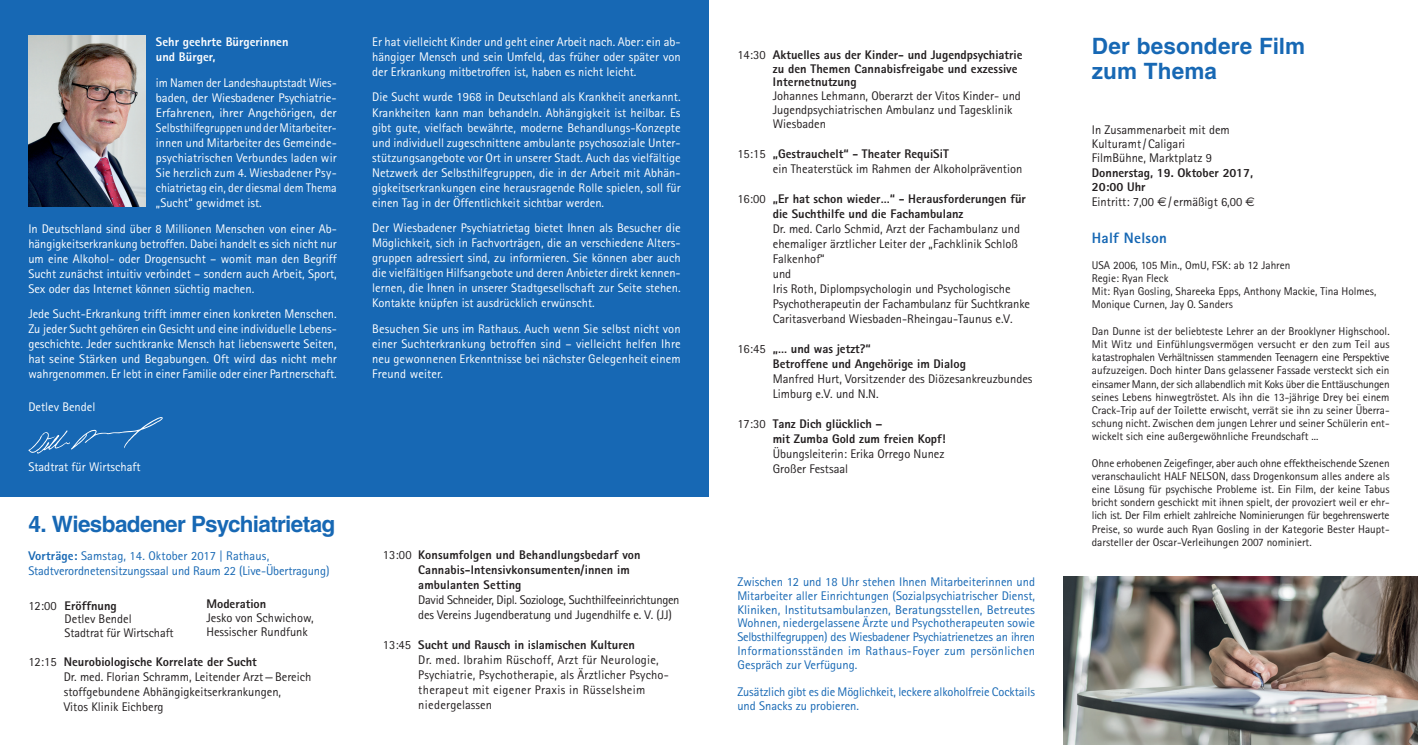
<style>
.page{position:relative;width:1418px;height:745px;background:#fff}
.page>*{position:absolute;margin:0;border:0;box-sizing:border-box;transform-origin:0 0}
.t1{font:700 22.5px "Helvetica";letter-spacing:-.025em;color:#1768b4}
.t2{font:700 22.5px/25px "Helvetica";letter-spacing:.01em;color:#1768b4}
.t3{font:800 15px "Rotis Sans Serif";letter-spacing:.02em;color:#1768b4}
.t4{font:12.5px/15px "Rotis Sans Serif";color:#fff;text-align:justify}
.t5{font:12.5px/15px "Rotis Sans Serif";color:#231f20}
.t6{font:12.5px/13.8px "Rotis Sans Serif";letter-spacing:-.01em;color:#1768b4}
.t7{font:800 12.5px/15px "Rotis Sans Serif";color:#231f20}
.t8{font:12.5px/15px "Rotis Sans Serif";letter-spacing:.02em;color:#231f20}
.t9{font:12.5px/15px "Rotis Sans Serif";letter-spacing:-.025em;color:#231f20}
.t10{font:800 12.5px/15px "Rotis Sans Serif";color:#fff}
.t11{font:11.25px/13.1px "Rotis Sans Serif";color:#231f20;text-align:justify}
.s1{font-weight:800}
.s2{font-weight:400}
.s3{font-family:"Euro Sans";font-weight:400}
</style>
<div class="page">
<div style="left:0;top:0;width:709px;height:495px;background:#1768b4"></div>
<img style="left:28px;top:35px;width:117px;height:171px">
<img style="left:1063px;top:576px;width:354px;height:168px">
<svg style="left:28px;top:417px;width:135px;height:36px"></svg>
<p class="t10" style="left:156px;top:34px;width:134px">Sehr geehrte Bürgerinnen und Bürger,</p>
<p class="t4" style="left:156px;top:75px;width:182px">im Namen der Landeshauptstadt Wies&shy;baden, der Wiesbadener Psychiatrie-Erfahrenen, ihrer Angehörigen, der Selbsthilfegruppen und der Mitarbeiter&shy;innen und Mitarbeiter des Gemeinde&shy;psychiatrischen Verbundes laden wir Sie herzlich zum 4. Wiesbadener Psy&shy;chiatrietag ein, der diesmal dem Thema „Sucht“ gewidmet ist.</p>
<p class="t4" style="left:28px;top:220px;width:310px">In Deutschland sind über 8 Millionen Menschen von einer Ab&shy;hängigkeitserkrankung betroffen. Dabei handelt es sich nicht nur um eine Alkohol- oder Drogensucht – womit man den Begriff Sucht zunächst intuitiv verbindet – sondern auch Arbeit, Sport, Sex oder das Internet können süchtig machen.</p>
<p class="t4" style="left:28px;top:306px;width:310px">Jede Sucht-Erkrankung trifft immer einen konkreten Menschen.<br>Zu jeder Sucht gehören ein Gesicht und eine individuelle Lebens&shy;geschichte. Jeder suchtkranke Mensch hat liebenswerte Seiten, hat seine Stärken und Begabungen. Oft wird das nicht mehr wahrgenommen. Er lebt in einer Familie oder einer Partnerschaft.</p>
<p class="t4" style="left:28px;top:399px;width:69px">Detlev Bendel</p>
<p class="t4" style="left:28px;top:459px;width:114px">Stadtrat für Wirtschaft</p>
<h1 class="t1" style="left:28px;top:509px;width:308px">4. Wiesbadener Psychiatrietag</h1>
<p class="t6" style="left:28px;top:547px;width:302px;line-height:15px"><span class="s1">Vorträge:</span> Samstag, 14. Oktober 2017 | Rathaus,<br>Stadtverordnetensitzungssaal und Raum 22 (Live-Übertragung)</p>
<p class="t7" style="left:206px;top:596px;width:61px">Moderation</p>
<p class="t5" style="left:206px;top:610px;width:109px;line-height:13.8px">Jesko von Schwichow,<br>Hessischer Rundfunk</p>
<p class="t5" style="left:65px;top:598px;width:110px;line-height:13.8px;text-indent:-36px">12:00 <span class="s1">Eröffnung<br></span>Detlev Bendel<br>Stadtrat für Wirtschaft</p>
<p class="t5" style="left:64px;top:653px;width:249px;text-indent:-35px">12:15 <span class="s1">Neurobiologische Korrelate der Sucht<br></span>Dr. med. Florian Schramm, Leitender Arzt—Bereich stoffgebundene Abhängigkeitserkrankungen,<br>Vitos Klinik Eichberg</p>
<p class="t4" style="left:372px;top:34px;width:310px">Er hat vielleicht Kinder und geht einer Arbeit nach. Aber: ein ab&shy;hängiger Mensch und sein Umfeld, das früher oder später von der Erkrankung mitbetroffen ist, haben es nicht leicht.</p>
<p class="t4" style="left:372px;top:90px;width:310px">Die Sucht wurde 1968 in Deutschland als Krankheit anerkannt.<br>Krankheiten kann man behandeln. Abhängigkeit ist heilbar. Es gibt gute, vielfach bewährte, moderne Behandlungs-Konzepte und individuell zugeschnittene ambulante psychosoziale Unter&shy;stützungsangebote vor Ort in unserer Stadt. Auch das vielfältige Netzwerk der Selbsthilfegruppen, die in der Arbeit mit Abhän&shy;gigkeitserkrankungen eine herausragende Rolle spielen, soll für einen Tag in der Öffentlichkeit sichtbar werden.</p>
<p class="t4" style="left:372px;top:220px;width:310px">Der Wiesbadener Psychiatrietag bietet Ihnen als Besucher die Möglichkeit, sich in Fachvorträgen, die an verschiedene Alters&shy;gruppen adressiert sind, zu informieren. Sie können aber auch die vielfältigen Hilfsangebote und deren Anbieter direkt kennen&shy;lernen, die Ihnen in unserer Stadtgesellschaft zur Seite stehen.<br>Kontakte knüpfen ist ausdrücklich erwünscht.</p>
<p class="t4" style="left:372px;top:321px;width:310px">Besuchen Sie uns im Rathaus. Auch wenn Sie selbst nicht von einer Suchterkrankung betroffen sind – vielleicht helfen Ihre neu gewonnenen Erkenntnisse bei nächster Gelegenheit einem Freund weiter.</p>
<p class="t7" style="left:418px;top:546px;width:224px;text-indent:-35px"><span class="s2">13:00</span> Konsumfolgen und Behandlungsbedarf von<br>Cannabis-Intensivkonsumenten/innen im ambulanten Setting</p>
<p class="t9" style="left:418px;top:591px;width:263px">David Schneider, Dipl. Soziologe, Suchthilfeeinrichtungen des Vereins Jugendberatung und Jugendhilfe e. V. (JJ)</p>
<p class="t8" style="left:418px;top:636px;width:252px;text-indent:-35px">13:45 <span class="s1">Sucht und Rausch in islamischen Kulturen<br></span>Dr. med. Ibrahim Rüschoff, Arzt für Neurologie, Psychiatrie, Psychotherapie, als Ärztlicher Psycho&shy;therapeut mit eigener Praxis in Rüsselsheim niedergelassen</p>
<p class="t7" style="left:772px;top:47px;width:251px;line-height:13.8px;text-indent:-35px"><span class="s2">14:30</span> Aktuelles aus der Kinder- und Jugendpsychiatrie zu den Themen Cannabisfreigabe und exzessive<br>Internetnutzung</p>
<p class="t5" style="left:772px;top:89px;width:250px;line-height:13.8px">Johannes Lehmann, Oberarzt der Vitos Kinder- und<br>Jugendpsychiatrischen Ambulanz und Tagesklinik<br>Wiesbaden</p>
<p class="t5" style="left:772px;top:146px;width:251px;text-indent:-35px">15:15 <span class="s1">„Gestrauchelt“ - Theater RequiSiT<br></span>ein Theaterstück im Rahmen der Alkoholprävention</p>
<p class="t7" style="left:772px;top:191px;width:255px;text-indent:-35px"><span class="s2">16:00</span> „Er hat schon wieder…“ - Herausforderungen für die Suchthilfe und die Fachambulanz</p>
<p class="t5" style="left:772px;top:221px;width:259px">Dr. med. Carlo Schmid, Arzt der Fachambulanz und ehemaliger ärztlicher Leiter der „Fachklinik Schloß Falkenhof“<br>und<br>Iris Roth, Diplompsychologin und Psychologische Psychotherapeutin der Fachambulanz für Suchtkranke Caritasverband Wiesbaden-Rheingau-Taunus e.V.</p>
<p class="t7" style="left:772px;top:341px;width:195px;text-indent:-35px"><span class="s2">16:45</span> „… und was jetzt?“<br>Betroffene und Angehörige im Dialog</p>
<p class="t5" style="left:772px;top:371px;width:261px">Manfred Hurt, Vorsitzender des Diözesankreuzbundes<br>Limburg e.V. und N.N.</p>
<p class="t7" style="left:772px;top:416px;width:174px;text-indent:-35px"><span class="s2">17:30</span> Tanz Dich glücklich –<br>mit Zumba Gold zum freien Kopf!</p>
<p class="t5" style="left:772px;top:446px;width:173px">Übungsleiterin: Erika Orrego Nunez<br>Großer Festsaal</p>
<p class="t6" style="left:737px;top:574px;width:299px;text-align:justify">Zwischen 12 und 18 Uhr stehen Ihnen Mitarbeiterinnen und Mitarbeiter aller Einrichtungen (Sozialpsychiatrischer Dienst, Kliniken, Institutsambulanzen, Beratungsstellen, Betreutes Wohnen, niedergelassene Ärzte und Psychotherapeuten sowie Selbsthilfegruppen) des Wiesbadener Psychiatrienetzes an ihren Informationsständen im Rathaus-Foyer zum persönlichen Gespräch zur Verfügung.</p>
<p class="t6" style="left:737px;top:684px;width:299px">Zusätzlich gibt es die Möglichkeit, leckere alkoholfreie Cocktails und Snacks zu probieren.</p>
<h1 class="t2" style="left:1091px;top:33px;width:215px">Der besondere Film zum Thema</h1>
<p class="t5" style="left:1091px;top:122px;width:139px;line-height:14.4px">In Zusammenarbeit mit dem<br>Kulturamt/Caligari<br>FilmBühne, Marktplatz 9</p>
<p class="t7" style="left:1091px;top:165px;width:165px;line-height:14.4px">Donnerstag, 19. Oktober 2017,<br>20:00 Uhr<br><span class="s2">Eintritt: 7,00</span> <span class="s3">E</span><span class="s2">/ ermäßigt 6,00</span> <span class="s3">E</span></p>
<p class="t3" style="left:1091px;top:228px;width:77px">Half Nelson</p>
<p class="t11" style="left:1091px;top:258px;width:286px;text-align:left">USA 2006, 105 Min., OmU, FSK: ab 12 Jahren<br>Regie: Ryan Fleck<br>Mit: Ryan Gosling, Shareeka Epps, Anthony Mackie, Tina Holmes, Monique Curnen, Jay O. Sanders</p>
<p class="t11" style="left:1091px;top:324px;width:299px">Dan Dunne ist der beliebteste Lehrer an der Brooklyner Highschool.<br>Mit Witz und Einfühlungsvermögen versucht er den zum Teil aus katastrophalen Verhältnissen stammenden Teenagern eine Perspektive aufzuzeigen. Doch hinter Dans gelassener Fassade versteckt sich ein einsamer Mann, der sich allabendlich mit Koks über die Enttäuschungen seines Lebens hinwegtröstet. Als ihn die 13-jährige Drey bei einem Crack-Trip auf der Toilette erwischt, verrät sie ihn zu seiner Überra&shy;schung nicht. Zwischen dem jungen Lehrer und seiner Schülerin ent&shy;wickelt sich eine außergewöhnliche Freundschaft ...</p>
<p class="t11" style="left:1091px;top:456px;width:299px">Ohne erhobenen Zeigefinger, aber auch ohne effektheischende Szenen veranschaulicht HALF NELSON, dass Drogenkonsum alles andere als eine Lösung für psychische Probleme ist. Ein Film, der keine Tabus bricht sondern geschickt mit ihnen spielt, der provoziert weil er ehr&shy;lich ist. Der Film erhielt zahlreiche Nominierungen für begehrenswerte Preise, so wurde auch Ryan Gosling in der Kategorie Bester Haupt&shy;darsteller der Oscar-Verleihungen 2007 nominiert.</p>
</div>
